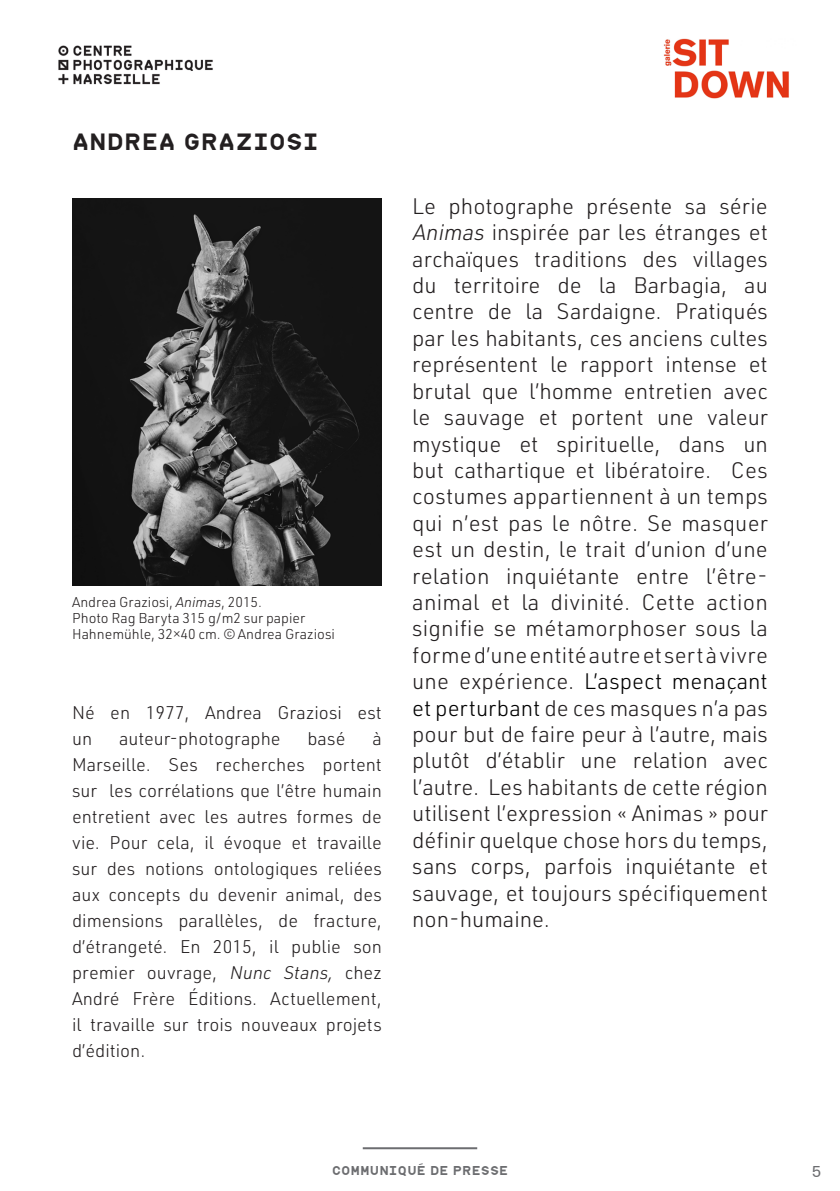
<style>
.page{position:relative;width:840px;height:1191px;background:#fff}
.page>*{position:absolute;margin:0;border:0;box-sizing:border-box;transform-origin:0 0}
.t1{font:300 22px/26.4px "URWDIN";color:#231f20;text-align:justify}
.Légendes{font:22px "commune V2";color:#231f20}
.t2{font:300 18px/26px "URWDIN";color:#231f20}
.t3{font:16px "Px Grotesk";color:#6c6d70}
.Légendes-2{font:300 14px/16px "URWDIN";color:#231f20}
.t4{font:12px "commune V2";color:#6c6d70}
.s1{font-style:italic}
.s2{color:#000}
</style>
<div class="page">
<img style="left:58px;top:45px;width:155px;height:40px">
<img style="left:663px;top:38px;width:126px;height:61px">
<hr style="left:362px;top:1147px;width:115px;height:2px;background:#6c6d70">
<img style="left:72px;top:198px;width:309px;height:387px">
<p class="Légendes" style="left:72px;top:128px;width:248px">ANDREA GRAZIOSI</p>
<p class="Légendes-2" style="left:72px;top:593px;width:191px">Andrea Graziosi, <span class="s1">Animas</span>, 2015.</p>
<p class="Légendes-2" style="left:72px;top:609px;width:264px">Photo Rag Baryta 315 g/m2 sur papier<br>Hahnemühle, 32×40 cm. © Andrea Graziosi</p>
<p class="t2" style="left:72px;top:699px;width:311px">Né en 1977, Andrea Graziosi est un</p>
<p class="t2" style="left:72px;top:725px;width:311px;text-align:justify;text-indent:300px">à Marseille. Ses recherches portent sur les corrélations que l’être humain entretient avec les autres formes de vie. Pour cela, il évoque et travaille sur des notions ontologiques reliées aux concepts du devenir animal, des dimensions parallèles, de fracture, d’étrangeté. En 2015, il publie son premier ouvrage, <span class="s1">Nunc Stans,</span> chez André Frère Éditions. Actuellement, il travaille sur trois nouveaux projets d’édition.</p>
<p class="t2" style="left:119px;top:725px;width:163px">auteur-photographe</p>
<p class="t2" style="left:307px;top:725px;width:40px">basé</p>
<p class="t1" style="left:412px;top:192px;width:357px">Le photographe présente sa série <span class="s1">Animas</span> inspirée par les étranges et archaïques traditions des villages du territoire de la Barbagia, au centre de la Sardaigne. Pratiqués par les habitants, ces anciens cultes représentent le rapport intense et brutal que l’homme entretien avec le sauvage et portent une valeur mystique et spirituelle, dans un but cathartique et libératoire. Ces costumes appartiennent à un temps qui n’est pas le nôtre. Se masquer est un destin, le trait d’union d’une relation inquiétante entre l’être&shy;animal et la divinité. Cette action signifie se métamorphoser sous la forme d’une entité autre et sert à vivre une expérience. <span class="s2">L’aspect menaçant et perturbant</span> de ces masques n’a pas pour but de faire peur à l’autre, mais plutôt d’établir une relation avec l’autre. Les habitants de cette région utilisent l’expression « Animas » pour définir quelque chose hors du temps, sans corps, parfois inquiétante et sauvage, et toujours spécifiquement non-humaine.</p>
<p class="t4" style="left:331px;top:1162px;width:178px">COMMUNIQUÉ DE PRESSE</p>
<p class="t3" style="left:811px;top:1161px;width:11px">5</p>
</div>
